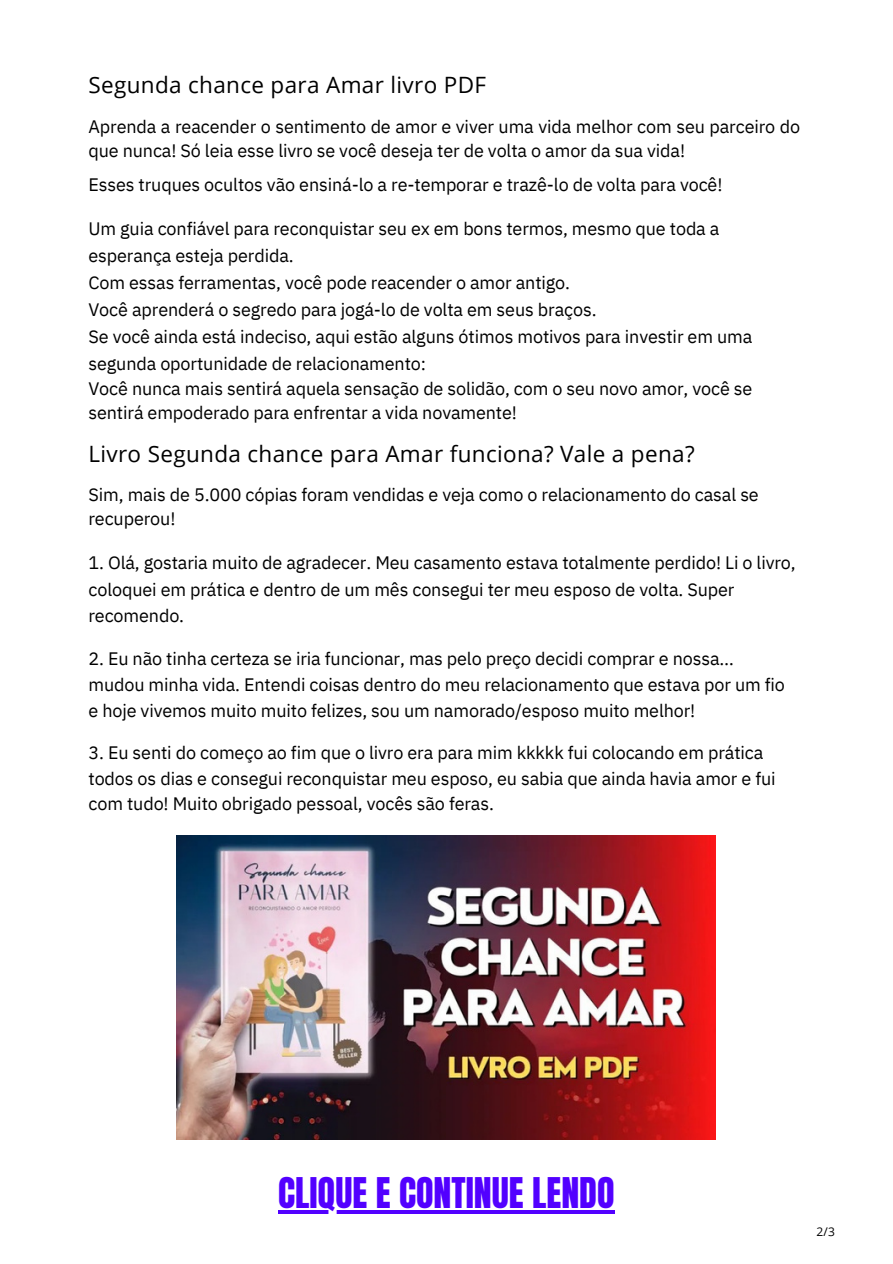
<style>
.page{position:relative;width:893px;height:1264px;background:#fff}
.page>*{position:absolute;margin:0;border:0;box-sizing:border-box;transform-origin:0 0}
.t1{font:36px "Anton";color:#5200ff}
.t2{font:22.5px "Open Sans";letter-spacing:.015em;color:#000}
.t3{font:18px/27px "IBM Plex Sans";letter-spacing:-.005em;color:#000}
.t4{font:12px "Open Sans";color:#000}
</style>
<div class="page">
<img style="left:176px;top:835px;width:539px;height:304px">
<svg style="left:278px;top:1210px;width:336px;height:3px"></svg>
<p class="t2" style="left:88px;top:69px;width:399px">Segunda chance para Amar livro PDF</p>
<p class="t3" style="left:88px;top:113px;width:713px;line-height:24.8px">Aprenda a reacender o sentimento de amor e viver uma vida melhor com seu parceiro do que nunca! Só leia esse livro se você deseja ter de volta o amor da sua vida!</p>
<p class="t3" style="left:88px;top:171px;width:635px">Esses truques ocultos vão ensiná-lo a re-temporar e trazê-lo de volta para você!</p>
<p class="t3" style="left:88px;top:215px;width:665px">Um guia confiável para reconquistar seu ex em bons termos, mesmo que toda a esperança esteja perdida.<br>Com essas ferramentas, você pode reacender o amor antigo.<br>Você aprenderá o segredo para jogá-lo de volta em seus braços.<br>Se você ainda está indeciso, aqui estão alguns ótimos motivos para investir em uma segunda oportunidade de relacionamento:</p>
<p class="t3" style="left:88px;top:375px;width:665px;line-height:24.8px">Você nunca mais sentirá aquela sensação de solidão, com o seu novo amor, você se sentirá empoderado para enfrentar a vida novamente!</p>
<p class="t2" style="left:88px;top:437px;width:607px">Livro Segunda chance para Amar funciona? Vale a pena?</p>
<p class="t3" style="left:88px;top:481px;width:671px;line-height:24.8px">Sim, mais de 5.000 cópias foram vendidas e veja como o relacionamento do casal se recuperou!</p>
<p class="t3" style="left:88px;top:549px;width:708px;line-height:26.4px">1. Olá, gostaria muito de agradecer. Meu casamento estava totalmente perdido! Li o livro, coloquei em prática e dentro de um mês consegui ter meu esposo de volta. Super recomendo.</p>
<p class="t3" style="left:88px;top:645px;width:698px;line-height:25.8px">2. Eu não tinha certeza se iria funcionar, mas pelo preço decidi comprar e nossa… mudou minha vida. Entendi coisas dentro do meu relacionamento que estava por um fio e hoje vivemos muito muito felizes, sou um namorado/esposo muito melhor!</p>
<p class="t3" style="left:88px;top:740px;width:688px;line-height:25.3px">3. Eu senti do começo ao fim que o livro era para mim kkkkk fui colocando em prática todos os dias e consegui reconquistar meu esposo, eu sabia que ainda havia amor e fui com tudo! Muito obrigado pessoal, vocês são feras.</p>
<h1 class="t1" style="left:278px;top:1166px;width:338px">CLIQUE E CONTINUE LENDO</h1>
<p class="t4" style="left:816px;top:1222px;width:20px">2/3</p>
</div>
